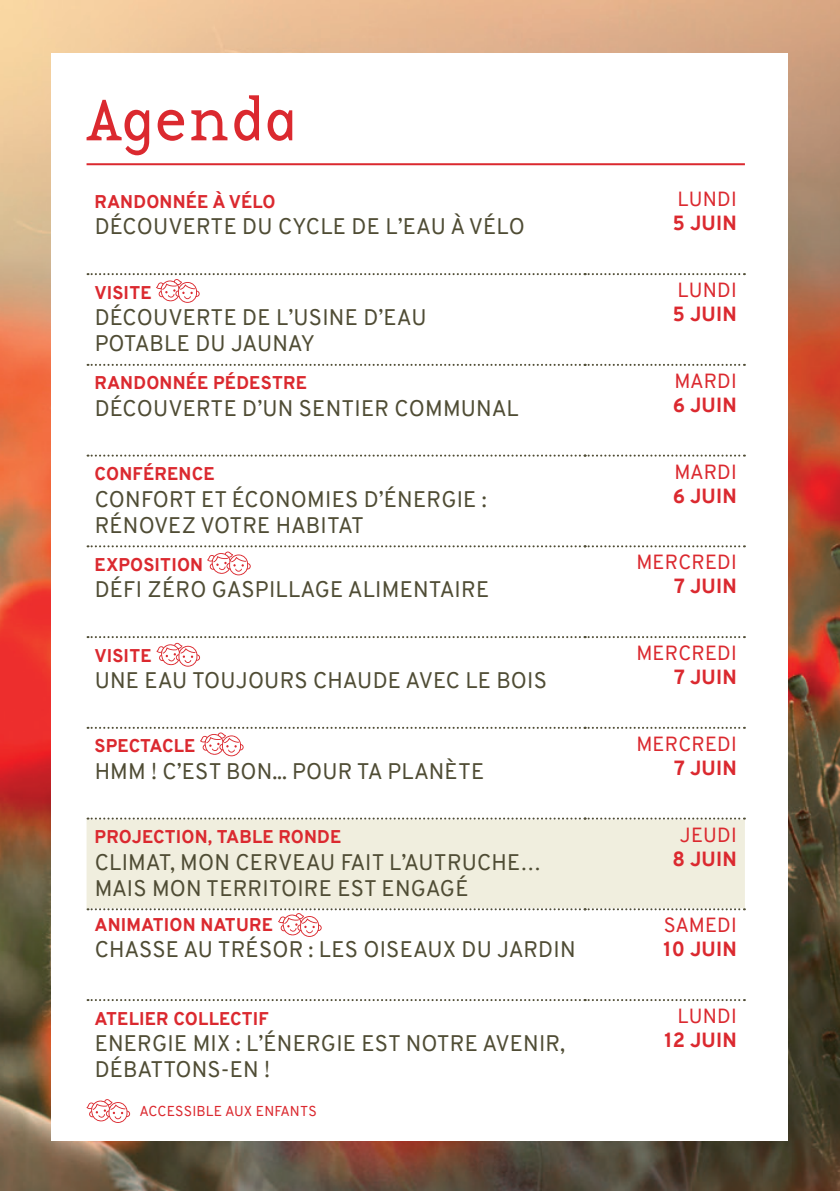
<style>
.page{position:relative;width:840px;height:1191px;background:#fff}
.page>*{position:absolute;margin:0;border:0;box-sizing:border-box;transform-origin:0 0}
.t1{font:60px "Base 12 Serif OT";letter-spacing:-.03em;color:#db292f}
.t2{font:22px/26.4px "Overpass";letter-spacing:.01em;color:#4f4c34}
.t3{font:22px "Overpass";letter-spacing:-.01em;color:#4f4c34}
.t4{font:20px "Overpass";letter-spacing:.01em;color:#db292f}
.t5{font:800 20px "Overpass";letter-spacing:.01em;color:#db292f}
.t6{font:800 18px "Overpass";letter-spacing:.01em;color:#db292f}
.t7{font:14px "Overpass";letter-spacing:.01em;color:#db292f}
</style>
<div class="page">
<img style="left:0;top:0;width:839px;height:1191px">
<div style="left:52px;top:53px;width:735px;height:1087px;background:#fff"></div>
<hr style="left:86px;top:163px;width:658px;height:2px;background:#db292f">
<div style="left:86px;top:818px;width:658px;height:91px;background:#f0eede"></div>
<svg style="left:87px;top:364px;width:657px;height:2px"></svg>
<svg style="left:87px;top:454px;width:657px;height:2px"></svg>
<svg style="left:87px;top:817px;width:657px;height:2px"></svg>
<svg style="left:87px;top:999px;width:657px;height:2px"></svg>
<svg style="left:87px;top:273px;width:657px;height:30px"></svg>
<svg style="left:87px;top:636px;width:657px;height:30px"></svg>
<svg style="left:87px;top:727px;width:657px;height:29px"></svg>
<svg style="left:87px;top:908px;width:657px;height:29px"></svg>
<svg style="left:86px;top:1099px;width:44px;height:24px"></svg>
<svg style="left:87px;top:545px;width:657px;height:30px"></svg>
<p class="t1" style="left:86px;top:84px;width:213px">Agenda</p>
<p class="t6" style="left:95px;top:189px;width:182px">RANDONNÉE À VÉLO</p>
<p class="t2" style="left:95px;top:213px;width:431px">DÉCOUVERTE DU CYCLE DE L’EAU À VÉLO</p>
<p class="t6" style="left:95px;top:279px;width:58px">VISITE</p>
<p class="t2" style="left:95px;top:304px;width:333px">DÉCOUVERTE DE L’USINE D’EAU</p>
<p class="t3" style="left:95px;top:328px;width:222px">POTABLE DU JAUNAY</p>
<p class="t6" style="left:95px;top:370px;width:214px">RANDONNÉE PÉDESTRE</p>
<p class="t2" style="left:95px;top:395px;width:425px">DÉCOUVERTE D’UN SENTIER COMMUNAL</p>
<p class="t6" style="left:95px;top:461px;width:121px">CONFÉRENCE</p>
<p class="t2" style="left:95px;top:486px;width:393px">CONFORT ET ÉCONOMIES D’ÉNERGIE :<br>RÉNOVEZ VOTRE HABITAT</p>
<p class="t6" style="left:95px;top:552px;width:110px">EXPOSITION</p>
<p class="t2" style="left:95px;top:576px;width:396px">DÉFI ZÉRO GASPILLAGE ALIMENTAIRE</p>
<p class="t6" style="left:95px;top:642px;width:58px">VISITE</p>
<p class="t2" style="left:95px;top:667px;width:453px">UNE EAU TOUJOURS CHAUDE AVEC LE BOIS</p>
<p class="t6" style="left:95px;top:733px;width:102px">SPECTACLE</p>
<p class="t2" style="left:95px;top:758px;width:391px">HMM ! C’EST BON... POUR TA PLANÈTE</p>
<p class="t6" style="left:95px;top:824px;width:248px">PROJECTION, TABLE RONDE</p>
<p class="t2" style="left:95px;top:848px;width:448px">CLIMAT, MON CERVEAU FAIT L’AUTRUCHE…</p>
<p class="t2" style="left:95px;top:875px;width:375px">MAIS MON TERRITOIRE EST ENGAGÉ</p>
<p class="t6" style="left:95px;top:911px;width:180px">ANIMATION NATURE</p>
<p class="t2" style="left:95px;top:936px;width:482px">CHASSE AU TRÉSOR : LES OISEAUX DU JARDIN</p>
<p class="t6" style="left:95px;top:1005px;width:175px">ATELIER COLLECTIF</p>
<p class="t2" style="left:95px;top:1030px;width:471px">ENERGIE MIX : L’ÉNERGIE EST NOTRE AVENIR,<br>DÉBATTONS-EN !</p>
<p class="t7" style="left:139px;top:1100px;width:179px">ACCESSIBLE AUX ENFANTS</p>
<p class="t4" style="left:677px;top:185px;width:61px">LUNDI</p>
<p class="t5" style="left:672px;top:209px;width:65px">5 JUIN</p>
<p class="t4" style="left:677px;top:276px;width:61px">LUNDI</p>
<p class="t5" style="left:672px;top:300px;width:65px">5 JUIN</p>
<p class="t4" style="left:674px;top:366px;width:64px">MARDI</p>
<p class="t5" style="left:672px;top:390px;width:66px">6 JUIN</p>
<p class="t4" style="left:674px;top:457px;width:64px">MARDI</p>
<p class="t5" style="left:672px;top:481px;width:66px">6 JUIN</p>
<p class="t4" style="left:636px;top:548px;width:102px">MERCREDI</p>
<p class="t5" style="left:673px;top:572px;width:64px">7 JUIN</p>
<p class="t4" style="left:636px;top:639px;width:102px">MERCREDI</p>
<p class="t5" style="left:673px;top:663px;width:64px">7 JUIN</p>
<p class="t4" style="left:636px;top:729px;width:102px">MERCREDI</p>
<p class="t5" style="left:673px;top:753px;width:64px">7 JUIN</p>
<p class="t4" style="left:679px;top:820px;width:58px">JEUDI</p>
<p class="t5" style="left:672px;top:844px;width:66px">8 JUIN</p>
<p class="t4" style="left:663px;top:911px;width:75px">SAMEDI</p>
<p class="t5" style="left:663px;top:935px;width:75px">10 JUIN</p>
<p class="t4" style="left:677px;top:1001px;width:61px">LUNDI</p>
<p class="t5" style="left:664px;top:1025px;width:74px">12 JUIN</p>
</div>
